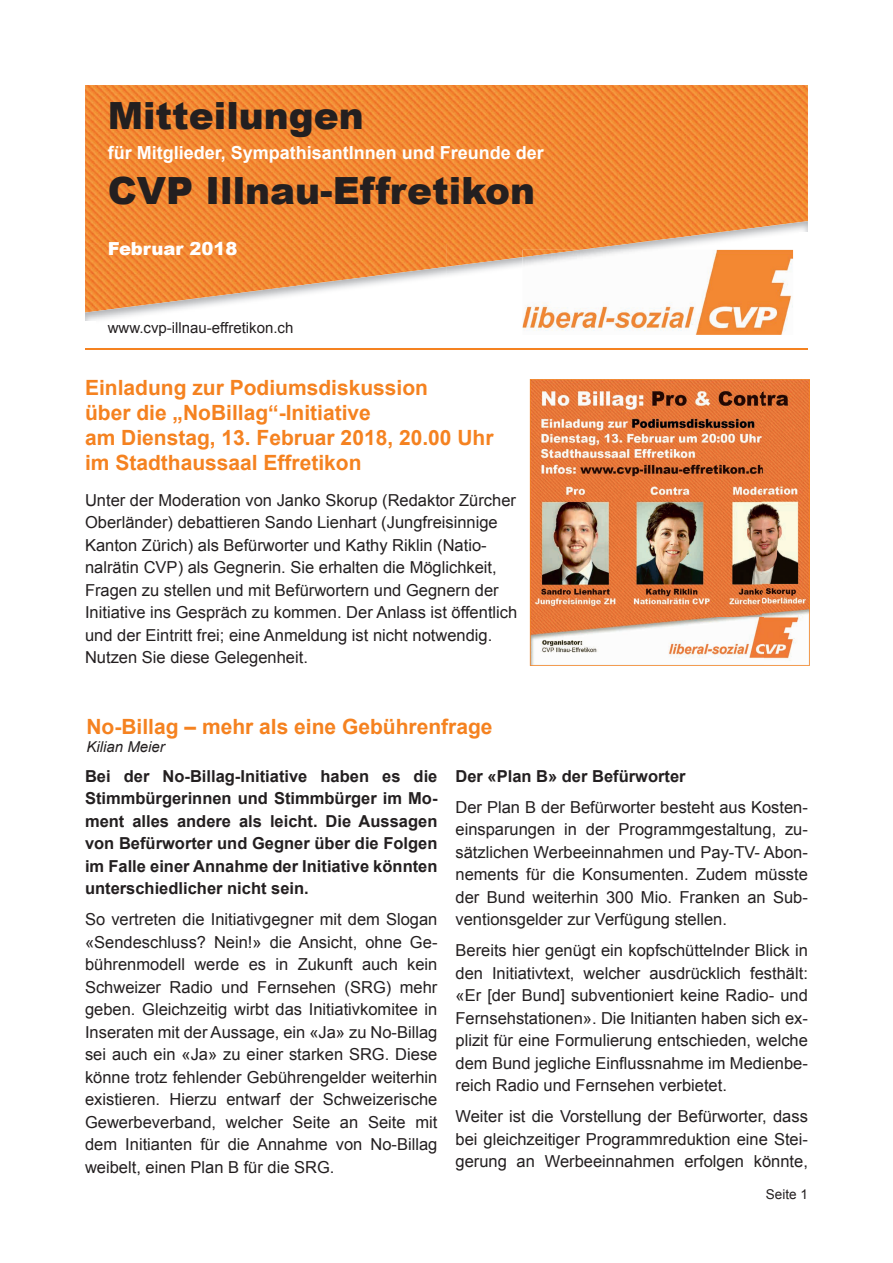
<style>
.page{position:relative;width:893px;height:1263px;background:#fff}
.page>*{position:absolute;margin:0;border:0;box-sizing:border-box;transform-origin:0 0}
.t1{font:900 37.5px "Arial";color:#231f20}
.t2{font:700 21px/25.2px "Arial";color:#f58220}
.t3{font:700 18px "Arial";color:#fff}
.t4{font:900 18px "Arial";color:#fff}
.t5{font:16.5px/22.5px "Arial";color:#231f20;text-align:justify}
.t6{font:700 16.5px/22.5px "Arial";color:#231f20;text-align:justify}
.t7{font:15px "Arial";color:#231f20}
.t8{font:italic 15px "Arial";color:#231f20}
.t9{font:13.5px "Arial";color:#231f20}
</style>
<div class="page">
<img style="left:85px;top:85px;width:723px;height:158px">
<img style="left:137px;top:243px;width:444px;height:24px">
<img style="left:85px;top:221px;width:52px;height:46px">
<img style="left:136px;top:349px;width:672px;height:1px">
<img style="left:446px;top:257px;width:76px;height:18px">
<img style="left:581px;top:221px;width:227px;height:37px">
<img style="left:85px;top:267px;width:362px;height:54px">
<img style="left:522px;top:250px;width:271px;height:85px">
<hr style="left:85px;top:348px;width:723px;height:1px;background:#f58220">
<img style="left:530px;top:379px;width:280px;height:287px">
<div style="left:799px;top:232px;width:17px;height:115px;background:#fff"></div>
<h1 class="t1" style="left:108px;top:88px;width:258px">Mitteilungen</h1>
<p class="t3" style="left:108px;top:141px;width:438px">für Mitglieder, SympathisantInnen und Freunde der</p>
<h1 class="t1" style="left:108px;top:163px;width:429px">CVP Illnau-Effretikon</h1>
<p class="t4" style="left:108px;top:236px;width:131px">Februar 2018</p>
<p class="t7" style="left:108px;top:318px;width:187px">www.cvp-illnau-effretikon.ch</p>
<p class="t2" style="left:85px;top:375px;width:410px">Einladung zur Podiumsdiskussion<br>über die „NoBillag“-Initiative<br>am Dienstag, 13. Februar 2018, 20.00 Uhr im Stadthaussaal Effretikon</p>
<p class="t5" style="left:85px;top:489px;width:434px;text-align:left">Unter der Moderation von Janko Skorup (Redaktor Zürcher Oberländer) debattieren Sando Lienhart (Jungfreisinnige Kanton Zürich) als Befürworter und Kathy Riklin (Natio&shy;nalrätin CVP) als Gegnerin. Sie erhalten die Möglichkeit, Fragen zu stellen und mit Befürwortern und Gegnern der Initiative ins Gespräch zu kommen. Der Anlass ist öffentlich und der Eintritt frei; eine Anmeldung ist nicht notwendig.<br>Nutzen Sie diese Gelegenheit.</p>
<p class="t2" style="left:86px;top:714px;width:408px">No-Billag – mehr als eine Gebührenfrage</p>
<p class="t8" style="left:86px;top:737px;width:80px">Kilian Meier</p>
<p class="t6" style="left:85px;top:765px;width:354px">Bei der No-Billag-Initiative haben es die Stimmbürgerinnen und Stimmbürger im Mo&shy;ment alles andere als leicht. Die Aussagen von Befürworter und Gegner über die Folgen im Falle einer Annahme der Initiative könnten unterschiedlicher nicht sein.</p>
<p class="t5" style="left:85px;top:908px;width:354px">So vertreten die Initiativgegner mit dem Slogan «Sendeschluss? Nein!» die Ansicht, ohne Ge&shy;bührenmodell werde es in Zukunft auch kein Schweizer Radio und Fernsehen (SRG) mehr geben. Gleichzeitig wirbt das Initiativkomitee in Inseraten mit der Aussage, ein «Ja» zu No-Billag sei auch ein «Ja» zu einer starken SRG. Diese könne trotz fehlender Gebührengelder weiterhin existieren. Hierzu entwarf der Schweizerische Gewerbeverband, welcher Seite an Seite mit dem Initianten für die Annahme von No-Billag weibelt, einen Plan B für die SRG.</p>
<p class="t6" style="left:455px;top:765px;width:232px">Der «Plan B» der Befürworter</p>
<p class="t5" style="left:455px;top:796px;width:354px">Der Plan B der Befürworter besteht aus Kosten&shy;einsparungen in der Programmgestaltung, zu&shy;sätzlichen Werbeeinnahmen und Pay-TV- Abon&shy;nements für die Konsumenten. Zudem müsste der Bund weiterhin 300 Mio. Franken an Sub&shy;ventionsgelder zur Verfügung stellen.</p>
<p class="t5" style="left:455px;top:939px;width:354px">Bereits hier genügt ein kopfschüttelnder Blick in den Initiativtext, welcher ausdrücklich festhält: «Er [der Bund] subventioniert keine Radio- und Fernsehstationen». Die Initianten haben sich ex&shy;plizit für eine Formulierung entschieden, welche dem Bund jegliche Einflussnahme im Medienbe&shy;reich Radio und Fernsehen verbietet.</p>
<p class="t5" style="left:455px;top:1105px;width:354px">Weiter ist die Vorstellung der Befürworter, dass bei gleichzeitiger Programmreduktion eine Stei&shy;gerung an Werbeeinnahmen erfolgen könnte,</p>
<p class="t9" style="left:766px;top:1185px;width:44px">Seite 1</p>
</div>
